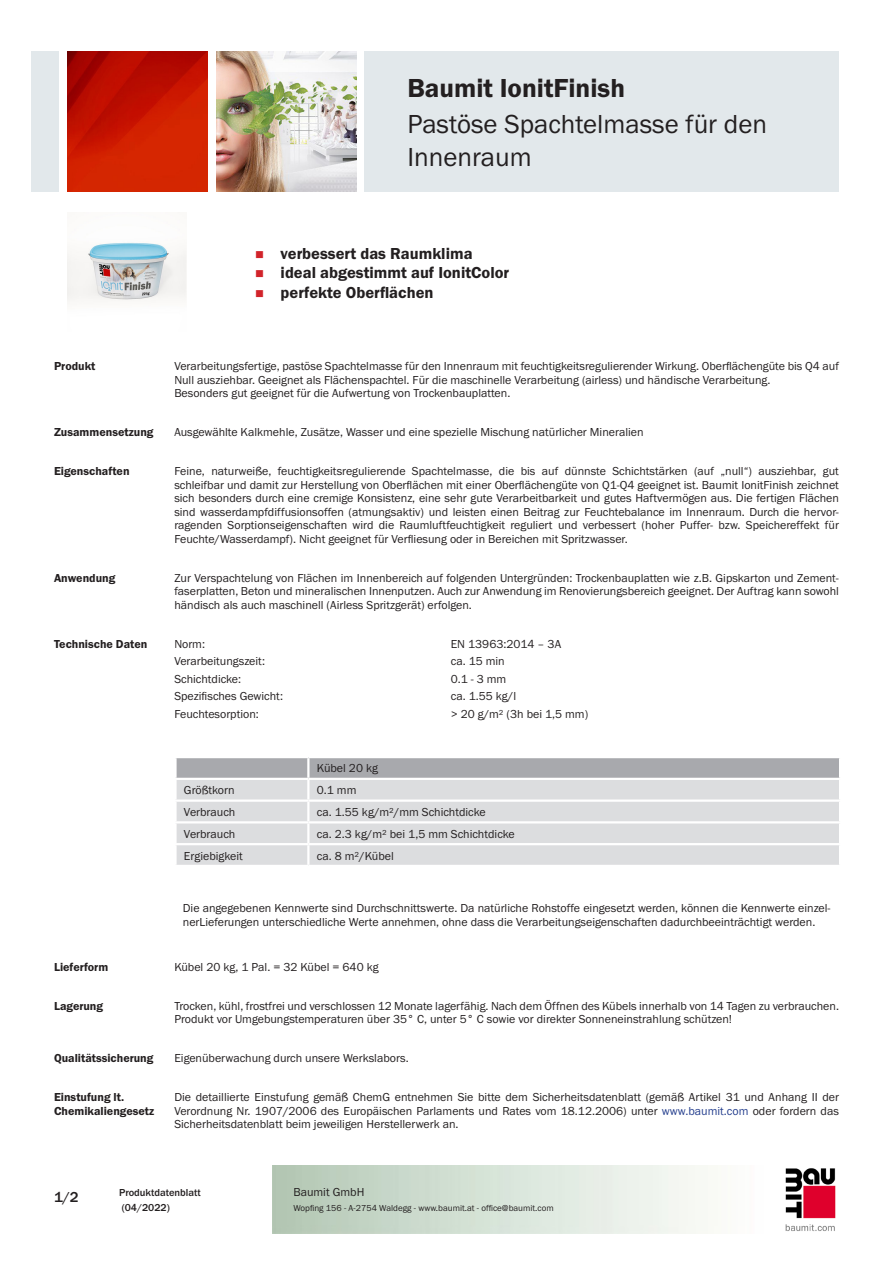
<style>
.page{position:relative;width:893px;height:1263px;background:#fff}
.page>*{position:absolute;margin:0;border:0;box-sizing:border-box;transform-origin:0 0}
.PDS_Produktname_Land{font:27px/32.4px "BM Franklin Gothic URW Boo";color:#231f20}
.PDS_Produktname{font:27px "BM Franklin Gothic URW Dem";color:#231f20}
.t1{font:16.5px "BM Franklin Gothic URW Dem";color:#231f20}
.t2{font:500 15px "BM Franklin Gothic URW";color:#231f20}
.PDS_Standard{font:12px/13.5px "BM Franklin Gothic URW Boo";color:#231f20}
.PDS_Standard_linksbü{font:12px "BM Franklin Gothic URW Boo";color:#231f20}
.PDS_Header{font:12px/13.5px "BM Franklin Gothic URW Dem";color:#231f20}
.t3{font:500 10.5px/15px "BM Franklin Gothic URW";color:#231f20}
.t4{font:9px "BM Franklin Gothic URW Boo";color:#231f20}
.s1{color:#253f8e}
</style>
<div class="page">
<img style="left:785px;top:1168px;width:51px;height:63px">
<div style="left:32px;top:51px;width:27px;height:140px;background:#e2e8eb"></div>
<img style="left:68px;top:52px;width:140px;height:139px">
<img style="left:216px;top:51px;width:141px;height:140px">
<div style="left:365px;top:51px;width:474px;height:140px;background:#e2e8eb"></div>
<img style="left:67px;top:242px;width:120px;height:60px">
<div style="left:177px;top:823px;width:662px;height:42px;background:#dcdddf"></div>
<svg style="left:176px;top:757px;width:664px;height:64px"></svg>
<hr style="left:307px;top:823px;width:2px;height:20px;background:#fff">
<hr style="left:174px;top:843px;width:134px;height:2px;background:#fff">
<hr style="left:308px;top:843px;width:533px;height:2px;background:#fff">
<hr style="left:307px;top:845px;width:2px;height:20px;background:#fff">
<p class="PDS_Produktname" style="left:407px;top:71px;width:219px">Baumit IonitFinish</p>
<p class="PDS_Produktname_Land" style="left:407px;top:109px;width:361px">Pastöse Spachtelmasse für den<br>Innenraum</p>
<p class="t1" style="left:281px;top:243px;width:193px">verbessert das Raumklima</p>
<p class="t1" style="left:281px;top:263px;width:230px">ideal abgestimmt auf IonitColor</p>
<p class="t1" style="left:281px;top:282px;width:154px">perfekte Oberflächen</p>
<p class="PDS_Header" style="left:54px;top:360px;width:43px">Produkt</p>
<p class="PDS_Standard" style="left:174px;top:360px;width:666px">Verarbeitungsfertige, pastöse Spachtelmasse für den Innenraum mit feuchtigkeitsregulierender Wirkung. Oberflächengüte bis Q4 auf<br>Null ausziehbar. Geeignet als Flächenspachtel. Für die maschinelle Verarbeitung (airless) und händische Verarbeitung.</p>
<p class="PDS_Standard" style="left:174px;top:387px;width:338px">Besonders gut geeignet für die Aufwertung von Trockenbauplatten.</p>
<p class="PDS_Header" style="left:54px;top:426px;width:101px">Zusammensetzung</p>
<p class="PDS_Standard" style="left:174px;top:426px;width:471px">Ausgewählte Kalkmehle, Zusätze, Wasser und eine spezielle Mischung natürlicher Mineralien</p>
<p class="PDS_Header" style="left:54px;top:465px;width:77px">Eigenschaften</p>
<p class="PDS_Standard" style="left:174px;top:465px;width:666px;text-align:justify">Feine, naturweiße, feuchtigkeitsregulierende Spachtelmasse, die bis auf dünnste Schichtstärken (auf „null“) ausziehbar, gut schleifbar und damit zur Herstellung von Oberflächen mit einer Oberflächengüte von Q1-Q4 geeignet ist. Baumit IonitFinish zeichnet sich besonders durch eine cremige Konsistenz, eine sehr gute Verarbeitbarkeit und gutes Haftvermögen aus. Die fertigen Flächen sind wasserdampfdiffusionsoffen (atmungsaktiv) und leisten einen Beitrag zur Feuchtebalance im Innenraum. Durch die hervor&shy;ragenden Sorptionseigenschaften wird die Raumluftfeuchtigkeit reguliert und verbessert (hoher Puffer- bzw. Speichereffekt für Feuchte/Wasserdampf). Nicht geeignet für Verfliesung oder in Bereichen mit Spritzwasser.</p>
<p class="PDS_Header" style="left:54px;top:571px;width:63px">Anwendung</p>
<p class="PDS_Standard" style="left:174px;top:571px;width:666px;text-align:justify">Zur Verspachtelung von Flächen im Innenbereich auf folgenden Untergründen: Trockenbauplatten wie z.B. Gipskarton und Zement&shy;faserplatten, Beton und mineralischen Innenputzen. Auch zur Anwendung im Renovierungsbereich geeignet. Der Auftrag kann sowohl händisch als auch maschinell (Airless Spritzgerät) erfolgen.</p>
<p class="PDS_Header" style="left:54px;top:637px;width:95px">Technische Daten</p>
<p class="PDS_Standard_linksbü" style="left:174px;top:636px;width:32px">Norm:</p>
<p class="PDS_Standard_linksbü" style="left:451px;top:636px;width:112px">EN 13963:2014 – 3A</p>
<p class="PDS_Standard_linksbü" style="left:174px;top:654px;width:92px">Verarbeitungszeit:</p>
<p class="PDS_Standard_linksbü" style="left:451px;top:654px;width:56px">ca. 15 min</p>
<p class="PDS_Standard_linksbü" style="left:174px;top:671px;width:68px">Schichtdicke:</p>
<p class="PDS_Standard_linksbü" style="left:451px;top:671px;width:57px">0.1 - 3 mm</p>
<p class="PDS_Standard_linksbü" style="left:174px;top:689px;width:110px">Spezifisches Gewicht:</p>
<p class="PDS_Standard_linksbü" style="left:451px;top:689px;width:67px">ca. 1.55 kg/l</p>
<p class="PDS_Standard_linksbü" style="left:174px;top:706px;width:86px">Feuchtesorption:</p>
<p class="PDS_Standard_linksbü" style="left:451px;top:706px;width:139px">&gt; 20 g/m² (3h bei 1,5 mm)</p>
<p class="PDS_Standard_linksbü" style="left:317px;top:761px;width:63px">Kübel 20 kg</p>
<p class="PDS_Standard_linksbü" style="left:184px;top:783px;width:52px">Größtkorn</p>
<p class="PDS_Standard_linksbü" style="left:317px;top:783px;width:41px">0.1 mm</p>
<p class="PDS_Standard_linksbü" style="left:184px;top:804px;width:53px">Verbrauch</p>
<p class="PDS_Standard_linksbü" style="left:317px;top:804px;width:170px">ca. 1.55 kg/m²/mm Schichtdicke</p>
<p class="PDS_Standard_linksbü" style="left:184px;top:826px;width:53px">Verbrauch</p>
<p class="PDS_Standard_linksbü" style="left:317px;top:826px;width:199px">ca. 2.3 kg/m² bei 1,5 mm Schichtdicke</p>
<p class="PDS_Standard_linksbü" style="left:184px;top:848px;width:60px">Ergiebigkeit</p>
<p class="PDS_Standard_linksbü" style="left:317px;top:848px;width:78px">ca. 8 m²/Kübel</p>
<p class="PDS_Standard" style="left:183px;top:902px;width:649px">Die angegebenen Kennwerte sind Durchschnittswerte. Da natürliche Rohstoffe eingesetzt werden, können die Kennwerte einzel&shy;nerLieferungen unterschiedliche Werte annehmen, ohne dass die Verarbeitungseigenschaften dadurchbeeinträchtigt werden.</p>
<p class="PDS_Header" style="left:54px;top:960px;width:56px">Lieferform</p>
<p class="PDS_Standard" style="left:174px;top:960px;width:206px">Kübel 20 kg, 1 Pal. = 32 Kübel = 640 kg</p>
<p class="PDS_Header" style="left:54px;top:999px;width:51px">Lagerung</p>
<p class="PDS_Standard" style="left:174px;top:999px;width:666px">Trocken, kühl, frostfrei und verschlossen 12 Monate lagerfähig. Nach dem Öffnen des Kübels innerhalb von 14 Tagen zu verbrauchen.<br>Produkt vor Umgebungstemperaturen über 35° C, unter 5° C sowie vor direkter Sonneneinstrahlung schützen!</p>
<p class="PDS_Header" style="left:54px;top:1052px;width:101px">Qualitätssicherung</p>
<p class="PDS_Standard" style="left:174px;top:1052px;width:236px">Eigenüberwachung durch unsere Werkslabors.</p>
<p class="PDS_Header" style="left:54px;top:1090px;width:102px">Einstufung lt.<br>Chemikaliengesetz</p>
<p class="PDS_Standard" style="left:174px;top:1090px;width:666px;text-align:justify">Die detaillierte Einstufung gemäß ChemG entnehmen Sie bitte dem Sicherheitsdatenblatt (gemäß Artikel 31 und Anhang II der Verordnung Nr. 1907/2006 des Europäischen Parlaments und Rates vom 18.12.2006) unter <span class="s1">www.baumit.com</span> oder fordern das Sicherheitsdatenblatt beim jeweiligen Herstellerwerk an.</p>
<p class="t2" style="left:54px;top:1188px;width:26px">1/2</p>
<p class="t3" style="left:119px;top:1185px;width:83px">Produktdatenblatt (04/2022)</p>
<p class="PDS_Standard" style="left:293px;top:1185px;width:73px">Baumit GmbH</p>
<p class="t4" style="left:293px;top:1202px;width:262px">Wopfing 156 - A-2754 Waldegg - www.baumit.at - office@baumit.com</p>
</div>
